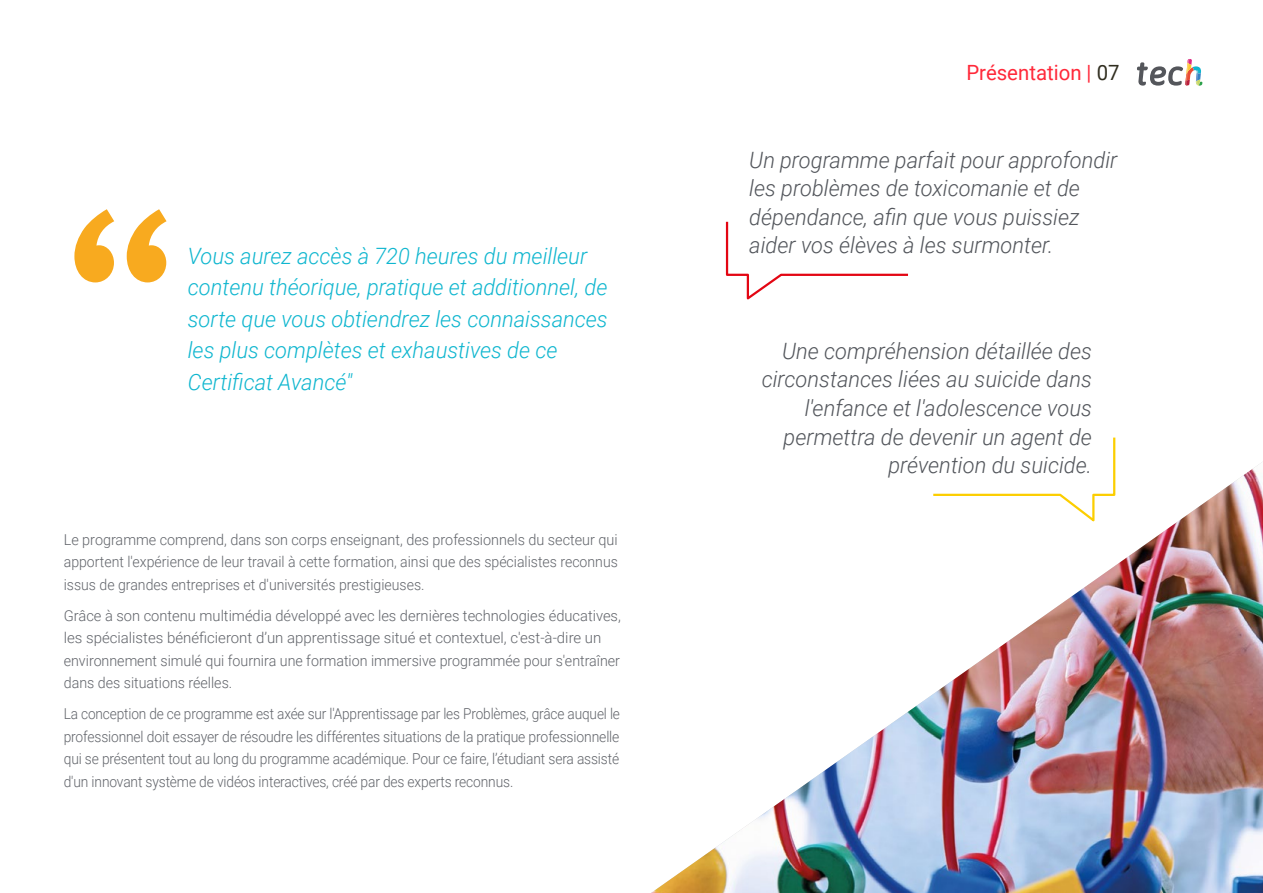
<style>
.page{position:relative;width:1263px;height:893px;background:#fff}
.page>*{position:absolute;margin:0;border:0;box-sizing:border-box;transform-origin:0 0}
.t1{font:italic 300 22.5px/28.5px "Roboto";color:#52555b;text-align:right}
.t2{font:italic 300 22.5px/31.5px "Roboto";color:#0fb6cf}
.t3{font:21px "Roboto";color:#ff293a}
.t4{font:300 15px/22.5px "Roboto";color:#61646a;text-align:justify;scale:.91 1}
.t5{font:300 15px/22.5px "Roboto";color:#61646a}
.t6{font:300 15px/22.5px "Roboto";color:#61646a;text-align:justify;scale:.96 1}
.s1{color:#312e20}
</style>
<div class="page">
<img style="left:651px;top:462px;width:612px;height:431px">
<svg style="left:931px;top:437px;width:185px;height:88px"></svg>
<svg style="left:725px;top:221px;width:183px;height:79px"></svg>
<svg style="left:74px;top:209px;width:93px;height:73px"></svg>
<svg style="left:1137px;top:59px;width:65px;height:27px"></svg>
<h1 class="t2" style="left:188px;top:239px;width:421px">Vous aurez accès à 720 heures du meilleur contenu théorique, pratique et additionnel, de sorte que vous obtiendrez les connaissances les plus complètes et exhaustives de ce Certificat Avancé"</h1>
<p class="t6" style="left:64px;top:527px;width:579px">Le programme comprend, dans son corps enseignant, des professionnels du secteur qui apportent l'expérience de leur travail à cette formation, ainsi que des spécialistes reconnus issus de grandes entreprises et d'universités prestigieuses.</p>
<p class="t5" style="left:64px;top:603px;width:559px">Grâce à son contenu multimédia développé avec les dernières technologies éducatives, les spécialistes bénéficieront d’un apprentissage situé et contextuel, c'est-à-dire un environnement simulé qui fournira une formation immersive programmée pour s'entraîner dans des situations réelles.</p>
<p class="t4" style="left:64px;top:702px;width:613px">La conception de ce programme est axée sur l'Apprentissage par les Problèmes, grâce auquel le professionnel doit essayer de résoudre les différentes situations de la pratique professionnelle qui se présentent tout au long du programme académique. Pour ce faire, l’étudiant sera assisté d'un innovant système de vidéos interactives, créé par des experts reconnus.</p>
<h2 class="t3" style="left:966px;top:57px;width:155px">Présentation | <span class="s1">07</span></h2>
<h1 class="t1" style="left:749px;top:145px;width:370px;text-align:left">Un programme parfait pour approfondir les problèmes de toxicomanie et de dépendance, afin que vous puissiez aider vos élèves à les surmonter.</h1>
<h1 class="t1" style="left:762px;top:336px;width:332px">Une compréhension détaillée des circonstances liées au suicide dans l'enfance et l'adolescence vous permettra de devenir un agent de prévention du suicide.</h1>
</div>
